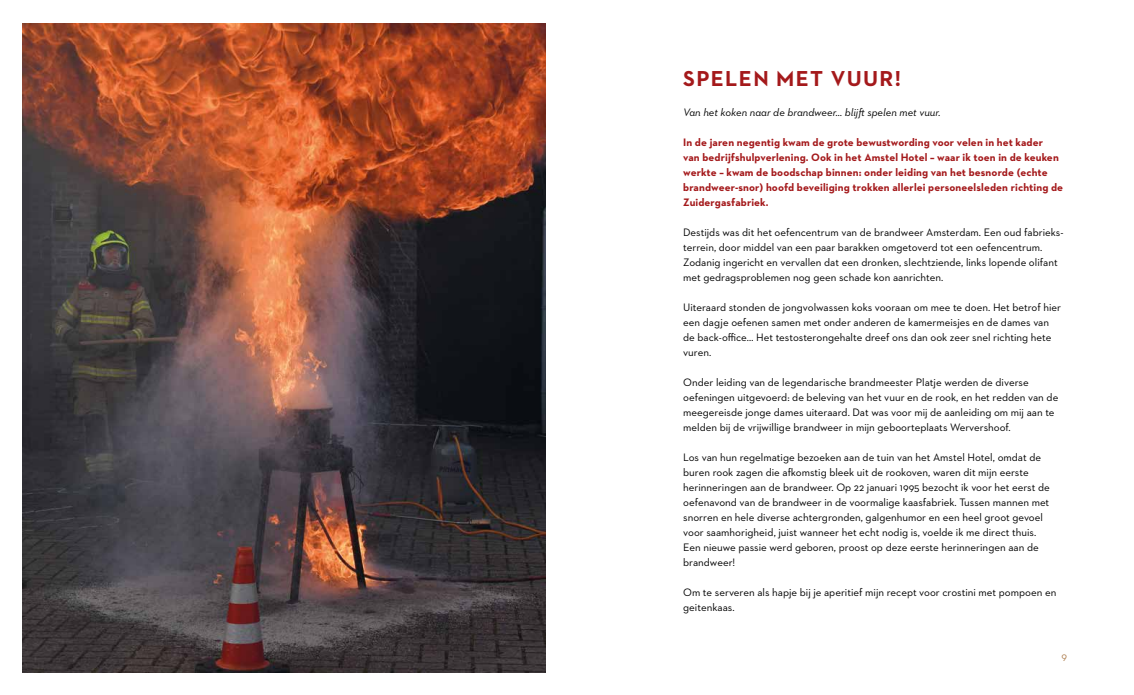
<style>
.page{position:relative;width:1134px;height:695px;background:#fff}
.page>*{position:absolute;margin:0;border:0;box-sizing:border-box;transform-origin:0 0}
.t1{font:700 22px "Neutraface 2 Text";letter-spacing:.06em;color:#a4191b}
.t2{font:11px/15px "Neutraface 2 Text";color:#000}
.t3{font:700 11px/15px "Neutraface 2 Text";letter-spacing:.01em;color:#a4191b}
.t4{font:italic 11px "Neutraface 2 Text";color:#000}
.t5{font:11px "Neutraface 2 Text";color:#b18355}
</style>
<div class="page">
<img style="left:23px;top:23px;width:522px;height:649px">
<h1 class="t1" style="left:683px;top:64px;width:219px">SPELEN MET VUUR!</h1>
<p class="t4" style="left:683px;top:105px;width:259px">Van het koken naar de brandweer… blijft spelen met vuur.</p>
<p class="t3" style="left:683px;top:135px;width:381px">In de jaren negentig kwam de grote bewustwording voor velen in het kader<br>van bedrijfshulpverlening. Ook in het Amstel Hotel – waar ik toen in de keuken werkte – kwam de boodschap binnen: onder leiding van het besnorde (echte brandweer-snor) hoofd beveiliging trokken allerlei personeelsleden richting de Zuidergasfabriek.</p>
<p class="t2" style="left:683px;top:224px;width:381px">Destijds was dit het oefencentrum van de brandweer Amsterdam. Een oud fabrieks&shy;terrein, door middel van een paar barakken omgetoverd tot een oefencentrum.<br>Zodanig ingericht en vervallen dat een dronken, slechtziende, links lopende olifant met gedragsproblemen nog geen schade kon aanrichten.</p>
<p class="t2" style="left:683px;top:300px;width:379px">Uiteraard stonden de jongvolwassen koks vooraan om mee te doen. Het betrof hier een dagje oefenen samen met onder anderen de kamermeisjes en de dames van de back-office… Het testosterongehalte dreef ons dan ook zeer snel richting hete vuren.</p>
<p class="t2" style="left:683px;top:375px;width:377px">Onder leiding van de legendarische brandmeester Platje werden de diverse oefeningen uitgevoerd: de beleving van het vuur en de rook, en het redden van de meegereisde jonge dames uiteraard. Dat was voor mij de aanleiding om mij aan te melden bij de vrijwillige brandweer in mijn geboorteplaats Wervershoof.</p>
<p class="t2" style="left:683px;top:450px;width:368px">Los van hun regelmatige bezoeken aan de tuin van het Amstel Hotel, omdat de buren rook zagen die afkomstig bleek uit de rookoven, waren dit mijn eerste herinneringen aan de brandweer. Op 22 januari 1995 bezocht ik voor het eerst de oefenavond van de brandweer in de voormalige kaasfabriek. Tussen mannen met snorren en hele diverse achtergronden, galgenhumor en een heel groot gevoel voor saamhorigheid, juist wanneer het echt nodig is, voelde ik me direct thuis.<br>Een nieuwe passie werd geboren, proost op deze eerste herinneringen aan de brandweer!</p>
<p class="t2" style="left:683px;top:585px;width:375px">Om te serveren als hapje bij je aperitief mijn recept voor crostini met pompoen en geitenkaas.</p>
<p class="t5" style="left:1061px;top:649px;width:7px">9</p>
</div>
